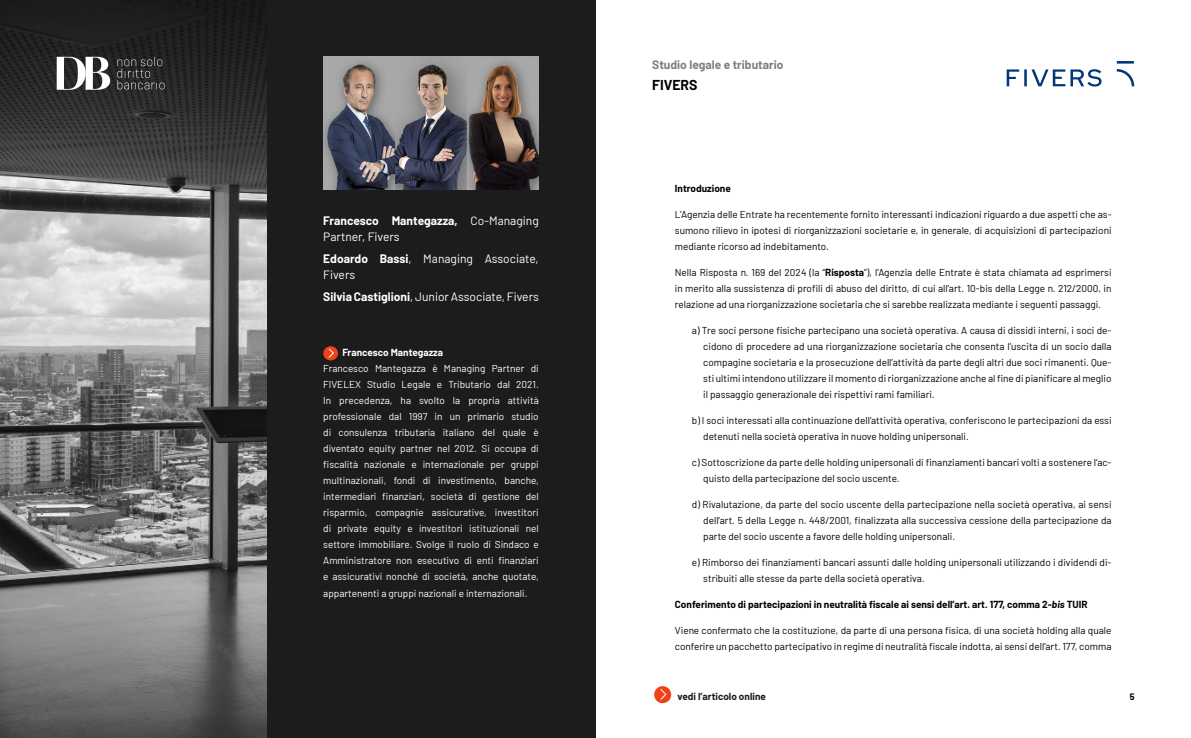
<style>
.page{position:relative;width:1191px;height:738px;background:#fff}
.page>*{position:absolute;margin:0;border:0;box-sizing:border-box;transform-origin:0 0}
.t1{font:700 14px "Barlow";color:#000}
.t2{font:12px/16px "Barlow";color:#fff}
.t3{font:700 12px "Barlow";color:#808080}
.t4{font:10px/16px "Barlow";color:#000;text-align:justify}
.t5{font:10px/16px "Barlow";color:#fff;text-align:justify}
.t6{font:700 10px "Barlow";color:#000}
.t7{font:700 10px "Barlow";color:#1c1c1c}
.t8{font:700 10px "Barlow";color:#fff}
.t9{font:700 9px "Barlow";color:#000}
.s1{font-weight:700}
.s2{font-style:italic}
</style>
<div class="page">
<svg style="left:654px;top:686px;width:18px;height:17px"></svg>
<svg style="left:1006px;top:61px;width:128px;height:25px"></svg>
<img style="left:0;top:0;width:266px;height:737px">
<div style="left:266px;top:0;width:329px;height:737px;background:#1c1c1c"></div>
<img style="left:323px;top:57px;width:216px;height:132px">
<svg style="left:323px;top:346px;width:15px;height:14px"></svg>
<svg style="left:117px;top:57px;width:47px;height:32px;background:#3b3c3e"></svg>
<svg style="left:57px;top:57px;width:53px;height:33px"></svg>
<p class="t2" style="left:323px;top:211px;width:217px"><span class="s1">Francesco Mantegazza,</span> Co-Managing<br>Partner, Fivers</p>
<p class="t2" style="left:323px;top:249px;width:217px"><span class="s1">Edoardo Bassi</span>, Managing Associate,<br>Fivers</p>
<p class="t2" style="left:323px;top:287px;width:217px"><span class="s1">Silvia Castiglioni</span>, Junior Associate, Fivers</p>
<p class="t8" style="left:342px;top:345px;width:102px">Francesco Mantegazza</p>
<p class="t5" style="left:323px;top:359px;width:217px">Francesco Mantegazza è Managing Partner di FIVELEX Studio Legale e Tributario dal 2021.<br>In precedenza, ha svolto la propria attività professionale dal 1997 in un primario studio di consulenza tributaria italiano del quale è diventato equity partner nel 2012. Si occupa di fiscalità nazionale e internazionale per gruppi multinazionali, fondi di investimento, banche, intermediari finanziari, società di gestione del risparmio, compagnie assicurative, investitori di private equity e investitori istituzionali nel settore immobiliare. Svolge il ruolo di Sindaco e Amministratore non esecutivo di enti finanziari e assicurativi nonché di società, anche quotate, appartenenti a gruppi nazionali e internazionali.</p>
<p class="t3" style="left:652px;top:55px;width:133px">Studio legale e tributario</p>
<h1 class="t1" style="left:652px;top:75px;width:47px">FIVERS</h1>
<p class="t6" style="left:675px;top:181px;width:57px">Introduzione</p>
<p class="t4" style="left:675px;top:205px;width:438px">L’Agenzia delle Entrate ha recentemente fornito interessanti indicazioni riguardo a due aspetti che as&shy;sumono rilievo in ipotesi di riorganizzazioni societarie e, in generale, di acquisizioni di partecipazioni mediante ricorso ad indebitamento.</p>
<p class="t4" style="left:675px;top:263px;width:438px">Nella Risposta n. 169 del 2024 (la “<span class="s1">Risposta</span>”), l’Agenzia delle Entrate è stata chiamata ad esprimersi in merito alla sussistenza di profili di abuso del diritto, di cui all’art. 10-bis della Legge n. 212/2000, in relazione ad una riorganizzazione societaria che si sarebbe realizzata mediante i seguenti passaggi.</p>
<p class="t4" style="left:703px;top:321px;width:410px;text-indent:-11px">a) Tre soci persone fisiche partecipano una società operativa. A causa di dissidi interni, i soci de&shy;cidono di procedere ad una riorganizzazione societaria che consenta l’uscita di un socio dalla compagine societaria e la prosecuzione dell’attività da parte degli altri due soci rimanenti. Que&shy;sti ultimi intendono utilizzare il momento di riorganizzazione anche al fine di pianificare al meglio il passaggio generazionale dei rispettivi rami familiari.</p>
<p class="t4" style="left:703px;top:411px;width:410px;text-indent:-11px">b) I soci interessati alla continuazione dell’attività operativa, conferiscono le partecipazioni da essi detenuti nella società operativa in nuove holding unipersonali.</p>
<p class="t4" style="left:703px;top:453px;width:410px;text-indent:-11px">c) Sottoscrizione da parte delle holding unipersonali di finanziamenti bancari volti a sostenere l’ac&shy;quisto della partecipazione del socio uscente.</p>
<p class="t4" style="left:703px;top:495px;width:410px;text-indent:-11px">d) Rivalutazione, da parte del socio uscente della partecipazione nella società operativa, ai sensi dell’art. 5 della Legge n. 448/2001, finalizzata alla successiva cessione della partecipazione da parte del socio uscente a favore delle holding unipersonali.</p>
<p class="t4" style="left:703px;top:553px;width:410px;text-indent:-11px">e) Rimborso dei finanziamenti bancari assunti dalle holding unipersonali utilizzando i dividendi di&shy;stribuiti alle stesse da parte della società operativa.</p>
<p class="t6" style="left:675px;top:596px;width:414px">Conferimento di partecipazioni in neutralità fiscale ai sensi dell’art. art. 177, comma 2-<span class="s2">bis</span> TUIR</p>
<p class="t4" style="left:675px;top:621px;width:438px">Viene confermato che la costituzione, da parte di una persona fisica, di una società holding alla quale conferire un pacchetto partecipativo in regime di neutralità fiscale indotta, ai sensi dell’art. 177, comma</p>
<p class="t7" style="left:677px;top:688px;width:90px">vedi l’articolo online</p>
<p class="t9" style="left:1130px;top:689px;width:6px">5</p>
</div>
